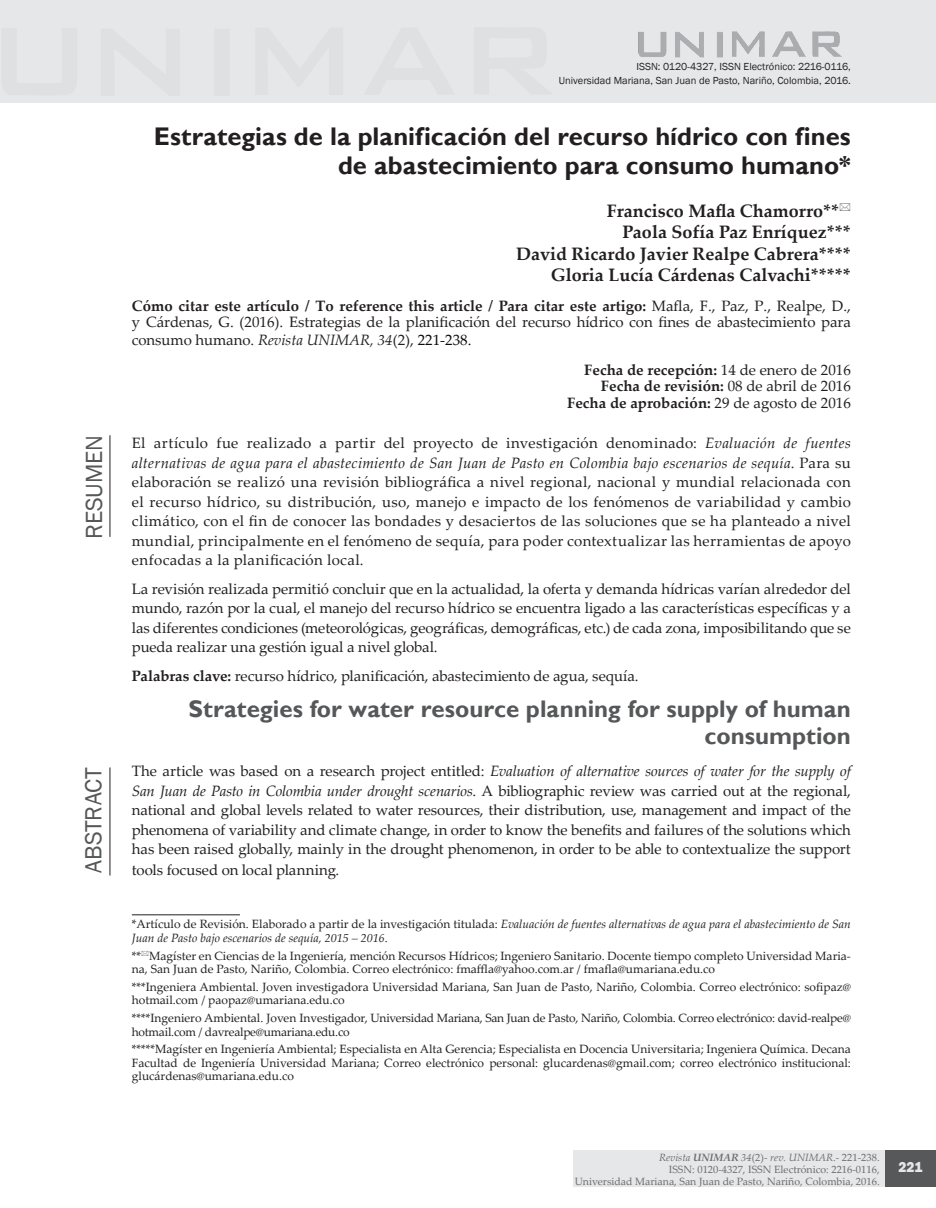
<style>
.page{position:relative;width:936px;height:1208px;background:#fff}
.page>*{position:absolute;margin:0;border:0;box-sizing:border-box;transform-origin:0 0}
.Título_Unimar{font:700 25.5px/28.5px "Gill Sans";color:#231f20;text-align:right}
.título_en_idiomas{font:700 24px/27px "Gill Sans";color:#565759;text-align:right}
.t1{font:24px "Franklin Gothic";letter-spacing:-.01em;color:#565759}
.Autores_Unimar{font:700 18px "Palatino Linotype";color:#231f20}
.Resumen_Unimar{font:15px/19.5px "Palatino Linotype";letter-spacing:-.005em;color:#231f20;text-align:justify}
.Cómo_citar_Unimar{font:15px/16.5px "Palatino Linotype";letter-spacing:-.005em;color:#231f20}
.Fechas_Unimar{font:700 15px "Palatino Linotype";color:#231f20}
.t2{font:800 15px "Franklin Gothic";color:#e6e7e9;scale:.92 1}
.t3{font:12px/13.5px "Palatino Linotype";color:#231f20}
.t4{font:italic 12px/13.5px "Palatino Linotype";color:#231f20}
.t5{font:12px/13.5px "Palatino Linotype";letter-spacing:-.02em;color:#231f20}
.t6{font:10.5px/12px "Palatino Linotype";color:#6c6d70;text-align:right}
.t7{font:10.5px "Franklin Gothic";color:#231f20}
.s1{font-weight:700}
.s2{font-style:italic}
.s3{color:#0b090c}
.s4{font-weight:400}
.s5{font-style:normal}
.s6{font-weight:700;font-style:italic}
</style>
<div class="page">
<div style="left:884px;top:1150px;width:51px;height:36px;background:#57585a"></div>
<div style="left:573px;top:1150px;width:311px;height:36px;background:#e6e7e9"></div>
<hr style="left:110px;top:435px;width:1px;height:102px;background:#231f20">
<hr style="left:110px;top:767px;width:1px;height:108px;background:#231f20">
<div style="left:1px;top:0;width:934px;height:102px;background:#e6e7e9"></div>
<img style="left:638px;top:31px;width:204px;height:27px">
<hr style="left:132px;top:914px;width:108px;height:1px;background:#231f20">
<p class="t1" style="left:79px;top:538px;width:104px;rotate:-90deg">RESUMEN</p>
<p class="t1" style="left:78px;top:873px;width:107px;rotate:-90deg">ABSTRACT</p>
<p class="t7" style="left:636px;top:60px;width:216px">ISSN: 0120-4327, ISSN Electrónico: 2216-0116,</p>
<p class="t7" style="left:559px;top:74px;width:293px">Universidad Mariana, San Juan de Pasto, Nariño, Colombia, 2016.</p>
<p class="Título_Unimar" style="left:154px;top:123px;width:698px">Estrategias de la planificación del recurso hídrico con fines de abastecimiento para consumo humano*</p>
<p class="Autores_Unimar" style="left:606px;top:198px;width:234px">Francisco Mafla Chamorro**</p>
<p class="Autores_Unimar" style="left:622px;top:219px;width:230px">Paola Sofía Paz Enríquez***</p>
<p class="Autores_Unimar" style="left:516px;top:241px;width:336px">David Ricardo Javier Realpe Cabrera****</p>
<p class="Autores_Unimar" style="left:551px;top:262px;width:301px">Gloria Lucía Cárdenas Calvachi*****</p>
<p class="Cómo_citar_Unimar" style="left:132px;top:297px;width:720px"><span class="s1">Cómo citar este artículo / To reference this article / Para citar este artigo:</span> Mafla, F., Paz, P., Realpe, D., y Cárdenas, G. (2016). Estrategias de la planificación del recurso hídrico con fines de abastecimiento para</p>
<p class="Cómo_citar_Unimar" style="left:132px;top:331px;width:341px">consumo humano. <span class="s2">Revista UNIMAR, 34</span>(2), <span class="s3">221-238.</span></p>
<p class="Fechas_Unimar" style="left:584px;top:359px;width:268px">Fecha de recepción: <span class="s4">14 de enero de 2016</span></p>
<p class="Fechas_Unimar" style="left:601px;top:375px;width:251px">Fecha de revisión: <span class="s4">08 de abril de 2016</span></p>
<p class="Fechas_Unimar" style="left:567px;top:392px;width:285px">Fecha de aprobación: <span class="s4">29 de agosto de 2016</span></p>
<p class="Resumen_Unimar" style="left:132px;top:433px;width:720px">El artículo fue realizado a partir del proyecto de investigación denominado: <span class="s2">Evaluación de fuentes alternativas de agua para el abastecimiento de San Juan de Pasto en Colombia bajo escenarios de sequía</span>. Para su elaboración se realizó una revisión bibliográfica a nivel regional, nacional y mundial relacionada con el recurso hídrico, su distribución, uso, manejo e impacto de los fenómenos de variabilidad y cambio climático, con el fin de conocer las bondades y desaciertos de las soluciones que se ha planteado a nivel mundial, principalmente en el fenómeno de sequía, para poder contextualizar las herramientas de apoyo enfocadas a la planificación local.</p>
<p class="Resumen_Unimar" style="left:132px;top:578px;width:720px">La revisión realizada permitió concluir que en la actualidad, la oferta y demanda hídricas varían alrededor del mundo, razón por la cual, el manejo del recurso hídrico se encuentra ligado a las características específicas y a las diferentes condiciones (meteorológicas, geográficas, demográficas, etc.) de cada zona, imposibilitando que se pueda realizar una gestión igual a nivel global.</p>
<p class="Resumen_Unimar" style="left:132px;top:665px;width:508px"><span class="s1">Palabras clave:</span> recurso hídrico, planificación, abastecimiento de agua, sequía.</p>
<p class="título_en_idiomas" style="left:189px;top:696px;width:663px">Strategies for water resource planning for supply of human consumption</p>
<p class="Resumen_Unimar" style="left:132px;top:761px;width:720px">The article was based on a research project entitled: <span class="s2">Evaluation of alternative sources of water for the supply of San Juan de Pasto in Colombia under drought scenarios</span>. A bibliographic review was carried out at the regional, national and global levels related to water resources, their distribution, use, management and impact of the phenomena of variability and climate change, in order to know the benefits and failures of the solutions which has been raised globally, mainly in the drought phenomenon, in order to be able to contextualize the support</p>
<p class="Resumen_Unimar" style="left:132px;top:860px;width:209px">tools focused on local planning.</p>
<p class="t4" style="left:132px;top:917px;width:720px"><span class="s5">*Artículo de Revisión. Elaborado a partir de la investigación titulada:</span> Evaluación de fuentes alternativas de agua para el abastecimiento de San<br>Juan de Pasto bajo escenarios de sequía, 2015 – 2016<span class="s5">.</span></p>
<p class="t3" style="left:132px;top:948px;width:720px">** Magíster en Ciencias de la Ingeniería, mención Recursos Hídricos; Ingeniero Sanitario. Docente tiempo completo Universidad Maria&shy;na, San Juan de Pasto, Nariño, Colombia. Correo electrónico: fmaffla@yahoo.com.ar / fmafla@umariana.edu.co</p>
<p class="t3" style="left:132px;top:979px;width:720px">***Ingeniera Ambiental. Joven investigadora Universidad Mariana, San Juan de Pasto, Nariño, Colombia. Correo electrónico: sofipaz@ hotmail.com / paopaz@umariana.edu.co</p>
<p class="t5" style="left:132px;top:1010px;width:720px">****Ingeniero Ambiental. Joven Investigador, Universidad Mariana, San Juan de Pasto, Nariño, Colombia. Correo electrónico: david-realpe@ hotmail.com / davrealpe@umariana.edu.co</p>
<p class="t3" style="left:132px;top:1042px;width:720px;text-align:justify">*****Magíster en Ingeniería Ambiental; Especialista en Alta Gerencia; Especialista en Docencia Universitaria; Ingeniera Química. Decana Facultad de Ingeniería Universidad Mariana; Correo electrónico personal: glucardenas@gmail.com; correo electrónico institucional: glucárdenas@umariana.edu.co</p>
<p class="t6" style="left:574px;top:1150px;width:306px"><span class="s2">Revista</span> <span class="s6">UNIMAR</span> <span class="s2">34</span>(2)- <span class="s2">rev. UNIMAR</span>.- 221-238.<br>ISSN: 0120-4327, ISSN Electrónico: 2216-0116,<br>Universidad Mariana, San Juan de Pasto, Nariño, Colombia, 2016.</p>
<p class="t2" style="left:898px;top:1157px;width:28px">221</p>
</div>
